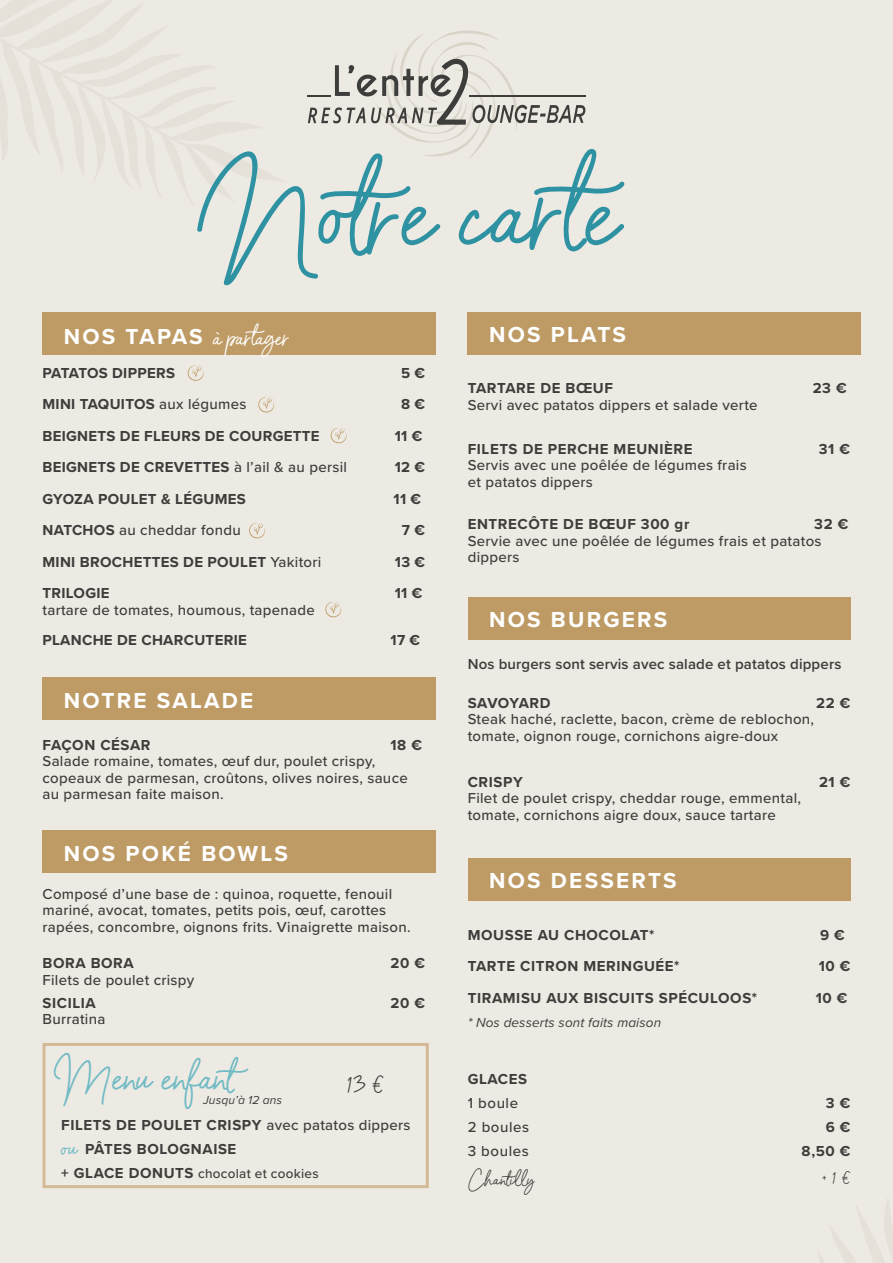
<style>
.page{position:relative;width:893px;height:1263px;background:#edeae4}
.page>*{position:absolute;margin:0;border:0;box-sizing:border-box;transform-origin:0 0}
.t1{font:105px "Barcelony";color:#2e92a2}
.t2{font:37.5px "Barcelony";color:#70bac4}
.t3{font:700 22.5px "Proxima Nova";letter-spacing:.1em;color:#fff}
.t4{font:22.5px "Barcelony";color:#fff}
.t5{font:22.5px "Barcelony";color:#3d3d3b}
.t6{font:16.5px "Barcelony";letter-spacing:.04em;color:#3d3d3b}
.t7{font:500 15px/16.5px "Proxima Nova";letter-spacing:.02em;color:#3d3d3b}
.t8{font:700 15px/24px "Proxima Nova";letter-spacing:.035em;color:#3d3d3b}
.t9{font:600 15px "Proxima Nova";letter-spacing:.01em;color:#3d3d3b}
.t10{font:500 13.5px "Proxima Nova";letter-spacing:.02em;color:#3d3d3b}
.t11{font:italic 13.5px "Proxima Nova";letter-spacing:.01em;color:#3d3d3b}
.t12{font:italic 12px "Proxima Nova";letter-spacing:.01em;color:#3d3d3b}
.s1{font-family:"Proxima Nova";font-weight:700}
.s2{font-weight:500}
.s3{font-weight:700}
.s4{font-family:"Barcelony";font-weight:400;font-size:22.5px;color:#70bac4}
.s5{font-weight:700;font-size:15px}
</style>
<div class="page">
<div style="left:43px;top:677px;width:393px;height:43px;background:#be9b65"></div>
<div style="left:43px;top:312px;width:393px;height:42px;background:#be9b65"></div>
<div style="left:468px;top:312px;width:393px;height:42px;background:#be9b65"></div>
<div style="left:468px;top:597px;width:382px;height:43px;background:#be9b65"></div>
<div style="left:468px;top:858px;width:382px;height:43px;background:#be9b65"></div>
<svg style="left:249px;top:523px;width:16px;height:16px"></svg>
<svg style="left:325px;top:602px;width:17px;height:16px"></svg>
<svg style="left:330px;top:428px;width:17px;height:16px"></svg>
<svg style="left:258px;top:397px;width:17px;height:16px"></svg>
<svg style="left:187px;top:365px;width:17px;height:16px"></svg>
<div style="left:43px;top:831px;width:393px;height:42px;background:#be9b65"></div>
<svg style="left:818px;top:1199px;width:75px;height:64px"></svg>
<svg style="left:0;top:0;width:285px;height:206px"></svg>
<svg style="left:308px;top:30px;width:277px;height:128px"></svg>
<div style="left:43px;top:1043px;width:386px;height:145px;border:3px solid #ccab80"></div>
<h1 class="t1" style="left:192px;top:143px;width:464px">Notre carte</h1>
<h3 class="t4" style="left:64px;top:323px;width:227px"><span class="s1">NOS TAPAS</span> à partager</h3>
<h3 class="t3" style="left:489px;top:318px;width:139px">NOS PLATS</h3>
<p class="t8" style="left:43px;top:360px;width:134px">PATATOS DIPPERS</p>
<p class="t8" style="left:401px;top:360px;width:26px">5 €</p>
<p class="t8" style="left:43px;top:392px;width:205px">MINI TAQUITOS <span class="s2">aux légumes</span></p>
<p class="t8" style="left:401px;top:392px;width:26px">8 €</p>
<p class="t8" style="left:43px;top:423px;width:279px">BEIGNETS DE FLEURS DE COURGETTE</p>
<p class="t8" style="left:395px;top:423px;width:29px">11 €</p>
<p class="t8" style="left:43px;top:455px;width:306px">BEIGNETS DE CREVETTES <span class="s2">à l’ail &amp; au persil</span></p>
<p class="t8" style="left:395px;top:455px;width:32px">12 €</p>
<p class="t8" style="left:43px;top:486px;width:205px">GYOZA POULET &amp; LÉGUMES</p>
<p class="t8" style="left:394px;top:486px;width:29px">11 €</p>
<p class="t7" style="left:43px;top:521px;width:200px"><span class="s3">NATCHOS</span> au cheddar fondu</p>
<p class="t8" style="left:402px;top:518px;width:25px">7 €</p>
<p class="t8" style="left:43px;top:549px;width:280px">MINI BROCHETTES DE POULET <span class="s2">Yakitori</span></p>
<p class="t8" style="left:395px;top:549px;width:32px">13 €</p>
<p class="t8" style="left:43px;top:581px;width:69px">TRILOGIE</p>
<p class="t8" style="left:395px;top:581px;width:29px">11 €</p>
<p class="t7" style="left:43px;top:601px;width:274px">tartare de tomates, houmous, tapenade</p>
<p class="t8" style="left:43px;top:627px;width:206px">PLANCHE DE CHARCUTERIE</p>
<p class="t8" style="left:391px;top:627px;width:31px">17 €</p>
<h3 class="t3" style="left:64px;top:683px;width:191px">NOTRE SALADE</h3>
<p class="t8" style="left:43px;top:732px;width:110px">FAÇON CÉSAR</p>
<p class="t8" style="left:391px;top:732px;width:33px">18 €</p>
<p class="t7" style="left:43px;top:752px;width:367px">Salade romaine, tomates, œuf dur, poulet crispy, copeaux de parmesan, croûtons, olives noires, sauce au parmesan faite maison.</p>
<h3 class="t3" style="left:64px;top:836px;width:226px">NOS POKÉ BOWLS</h3>
<p class="t7" style="left:43px;top:885px;width:370px">Composé d’une base de : quinoa, roquette, fenouil mariné, avocat, tomates, petits pois, œuf, carottes rapées, concombre, oignons frits. Vinaigrette maison.</p>
<p class="t8" style="left:43px;top:951px;width:93px">BORA BORA</p>
<p class="t8" style="left:391px;top:951px;width:36px">20 €</p>
<p class="t7" style="left:43px;top:971px;width:153px">Filets de poulet crispy</p>
<p class="t8" style="left:43px;top:990px;width:55px">SICILIA</p>
<p class="t8" style="left:391px;top:990px;width:36px">20 €</p>
<p class="t7" style="left:43px;top:1010px;width:64px">Burratina</p>
<h2 class="t2" style="left:52px;top:1053px;width:209px">Menu enfant</h2>
<h3 class="t5" style="left:347px;top:1072px;width:39px">13 €</h3>
<p class="t12" style="left:203px;top:1091px;width:80px">Jusqu’à 12 ans</p>
<p class="t8" style="left:61px;top:1112px;width:351px">FILETS DE POULET CRISPY <span class="s2">avec patatos dippers </span><span class="s4">ou</span> PÂTES BOLOGNAISE</p>
<p class="t10" style="left:61px;top:1163px;width:259px"><span class="s5">+ GLACE DONUTS</span> chocolat et cookies</p>
<p class="t8" style="left:468px;top:376px;width:147px">TARTARE DE BŒUF</p>
<p class="t8" style="left:813px;top:376px;width:36px">23 €</p>
<p class="t7" style="left:468px;top:396px;width:291px">Servi avec patatos dippers et salade verte</p>
<p class="t8" style="left:468px;top:436px;width:226px">FILETS DE PERCHE MEUNIÈRE</p>
<p class="t8" style="left:819px;top:436px;width:33px">31 €</p>
<p class="t7" style="left:468px;top:456px;width:281px">Servis avec une poêlée de légumes frais et patatos dippers</p>
<p class="t8" style="left:468px;top:512px;width:223px">ENTRECÔTE DE BŒUF 300 gr</p>
<p class="t8" style="left:814px;top:512px;width:36px">32 €</p>
<p class="t7" style="left:468px;top:532px;width:355px">Servie avec une poêlée de légumes frais et patatos dippers</p>
<h3 class="t3" style="left:489px;top:603px;width:180px">NOS BURGERS</h3>
<p class="t9" style="left:468px;top:652px;width:375px">Nos burgers sont servis avec salade et patatos dippers</p>
<p class="t8" style="left:468px;top:691px;width:84px">SAVOYARD</p>
<p class="t8" style="left:816px;top:691px;width:36px">22 €</p>
<p class="t7" style="left:468px;top:711px;width:348px">Steak haché, raclette, bacon, crème de reblochon, tomate, oignon rouge, cornichons aigre-doux</p>
<p class="t8" style="left:468px;top:769px;width:56px">CRISPY</p>
<p class="t8" style="left:819px;top:769px;width:33px">21 €</p>
<p class="t7" style="left:468px;top:789px;width:335px">Filet de poulet crispy, cheddar rouge, emmental, tomate, cornichons aigre doux, sauce tartare</p>
<h3 class="t3" style="left:489px;top:864px;width:189px">NOS DESSERTS</h3>
<p class="t8" style="left:468px;top:922px;width:188px">MOUSSE AU CHOCOLAT*</p>
<p class="t8" style="left:820px;top:922px;width:26px">9 €</p>
<p class="t8" style="left:468px;top:954px;width:213px">TARTE CITRON MERINGUÉE*</p>
<p class="t8" style="left:819px;top:954px;width:33px">10 €</p>
<p class="t8" style="left:468px;top:985px;width:291px">TIRAMISU AUX BISCUITS SPÉCULOOS*</p>
<p class="t8" style="left:816px;top:985px;width:33px">10 €</p>
<p class="t11" style="left:468px;top:1012px;width:195px">* Nos desserts sont faits maison</p>
<p class="t8" style="left:468px;top:1066px;width:61px">GLACES</p>
<p class="t7" style="left:468px;top:1094px;width:52px">1 boule</p>
<p class="t8" style="left:826px;top:1090px;width:26px">3 €</p>
<p class="t7" style="left:468px;top:1118px;width:63px">2 boules</p>
<p class="t8" style="left:826px;top:1114px;width:26px">6 €</p>
<p class="t7" style="left:468px;top:1142px;width:63px">3 boules</p>
<p class="t8" style="left:802px;top:1138px;width:50px">8,50 €</p>
<p class="t6" style="left:468px;top:1169px;width:68px">Chantilly</p>
<p class="t6" style="left:822px;top:1169px;width:30px">+ 1 €</p>
</div>
